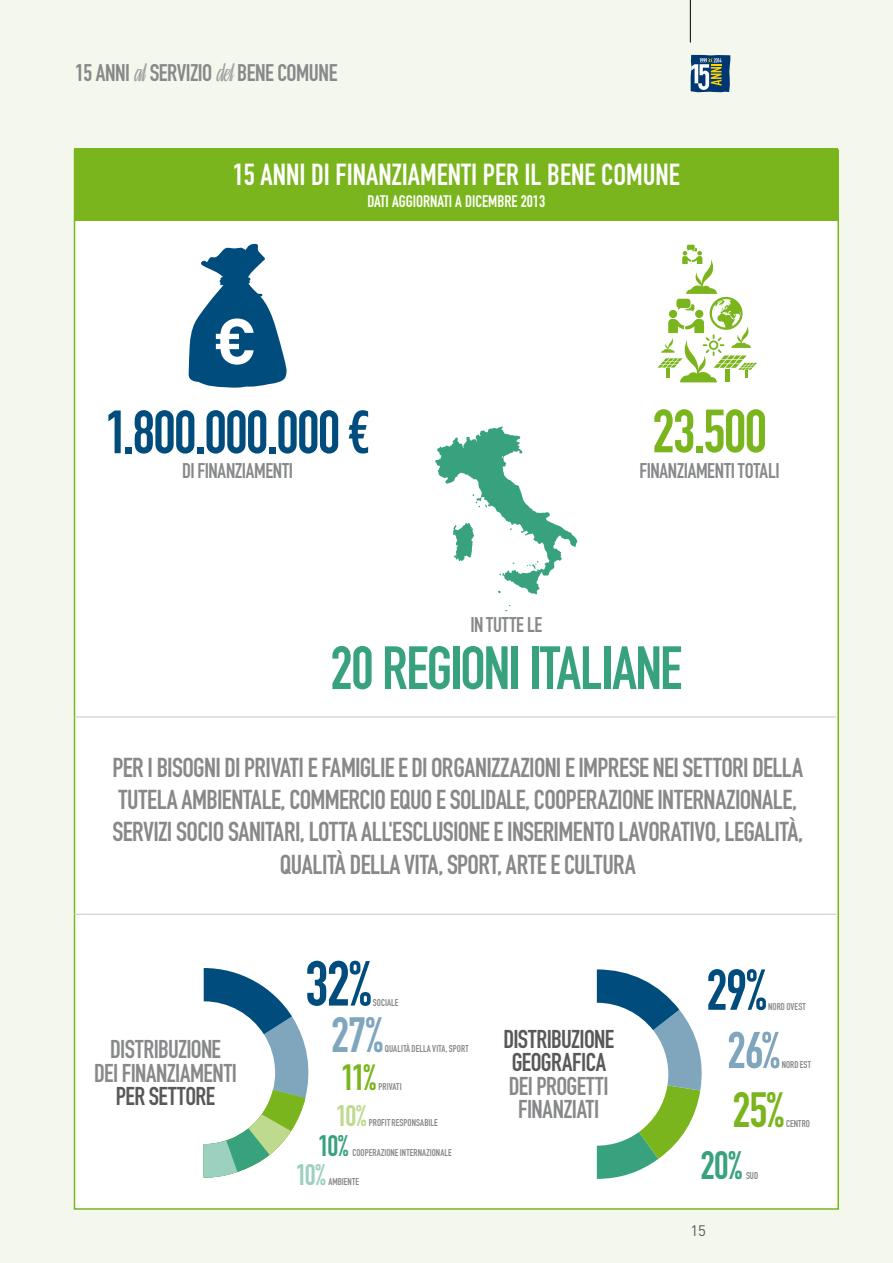
<style>
.page{position:relative;width:893px;height:1263px;background:#f4f8ec}
.page>*{position:absolute;margin:0;border:0;box-sizing:border-box;transform-origin:0 0}
.t1{font:62.55px "DIN Engschrift Std";color:#004d7d}
.t2{font:60px "DIN Engschrift Std";letter-spacing:-.025em;color:#38a27f}
.t3{font:60px "DIN Engschrift Std";letter-spacing:-.025em;color:#004d7d}
.t4{font:60px "DIN Engschrift Std";color:#7ab51d}
.t5{font:56.7px "DIN Engschrift Std";color:#004d7d}
.t6{font:50.85px "DIN Engschrift Std";color:#80a6be}
.t7{font:48.9px "DIN Engschrift Std";color:#80a6be}
.t8{font:48.9px "DIN Engschrift Std";color:#7ab51d}
.t9{font:39px "DIN Engschrift Std";color:#38a27f}
.t10{font:36px "DIN Engschrift Std";color:#7ab51d}
.t11{font:30px "DIN Engschrift Std";color:#fff}
.t12{font:29.25px "DIN Engschrift Std";color:#bdda8e}
.t13{font:29.25px "DIN Engschrift Std";color:#38a27f}
.t14{font:29.25px "DIN Engschrift Std";color:#9cd0bf}
.t15{font:27px/32.4px "DIN Engschrift Std";letter-spacing:-.02em;color:#87888a;text-align:center}
.t16{font:25.35px/23.4px "DIN Engschrift Std";letter-spacing:-.02em;color:#87888a;text-align:center}
.t17{font:25.35px/23.4px "DIN Engschrift Std";letter-spacing:-.02em;color:#58585a;text-align:center}
.t18{font:23.7px "DIN Engschrift Std";letter-spacing:-.02em;color:#87888a}
.t19{font:21px "DIN Engschrift Std";letter-spacing:-.01em;color:#87888a}
.t20{font:16.5px "DIN Engschrift Std";color:#fff}
.t21{font:15px "DIN Pro";color:#58585a}
.t22{font:9.75px "DIN Engschrift Std";letter-spacing:.005em;color:#87888a}
.s1{font-family:"Linotype Gneisenauette";font-weight:300;color:#a1a2a4}
</style>
<div class="page">
<hr style="left:690px;top:0;width:1px;height:43px;background:#000">
<svg style="left:691px;top:55px;width:39px;height:37px"></svg>
<div style="left:74px;top:150px;width:765px;height:1060px;background:#fff;border:2px solid #7ab51d"></div>
<div style="left:75px;top:149px;width:763px;height:72px;background:#7ab51d"></div>
<hr style="left:75px;top:716px;width:761px;height:1px;background:#c6c7c8">
<hr style="left:75px;top:914px;width:761px;height:1px;background:#c6c7c8">
<hr style="left:75px;top:1220px;width:761px;height:1px;background:#c6c7c8">
<svg style="left:189px;top:244px;width:98px;height:144px"></svg>
<svg style="left:435px;top:426px;width:142px;height:168px"></svg>
<svg style="left:657px;top:245px;width:100px;height:137px"></svg>
<svg style="left:204px;top:968px;width:105px;height:209px"></svg>
<svg style="left:597px;top:969px;width:105px;height:210px"></svg>
<p class="t18" style="left:75px;top:59px;width:264px">15 ANNI <span class="s1">al</span> SERVIZIO <span class="s1">del</span> BENE COMUNE</p>
<p class="t11" style="left:233px;top:156px;width:449px">15 ANNI DI FINANZIAMENTI PER IL BENE COMUNE</p>
<p class="t20" style="left:367px;top:191px;width:179px">DATI AGGIORNATI A DICEMBRE 2013</p>
<h2 class="t3" style="left:105px;top:397px;width:266px">1.800.000.000 €</h2>
<p class="t19" style="left:182px;top:459px;width:113px">DI FINANZIAMENTI</p>
<h2 class="t4" style="left:652px;top:396px;width:116px">23.500</h2>
<p class="t19" style="left:639px;top:458px;width:142px">FINANZIAMENTITOTALI</p>
<p class="t19" style="left:470px;top:612px;width:73px">IN TUTTE LE</p>
<h2 class="t2" style="left:330px;top:633px;width:353px">20 REGIONI ITALIANE</h2>
<p class="t15" style="left:112px;top:751px;width:692px">PER I BISOGNI DI PRIVATI E FAMIGLIE E DI ORGANIZZAZIONI E IMPRESE NEI SETTORI DELLA TUTELA AMBIENTALE, COMMERCIO EQUO E SOLIDALE, COOPERAZIONE INTERNAZIONALE, SERVIZI SOCIO SANITARI, LOTTA ALL'ESCLUSIONE E INSERIMENTO LAVORATIVO, LEGALITÀ, QUALITÀ DELLA VITA, SPORT, ARTE E CULTURA</p>
<p class="t16" style="left:94px;top:1038px;width:144px">DISTRIBUZIONE<br>DEI FINANZIAMENTI</p>
<p class="t17" style="left:116px;top:1084px;width:101px">PER SETTORE</p>
<h1 class="t1" style="left:305px;top:947px;width:68px">32%</h1>
<p class="t22" style="left:373px;top:996px;width:27px">SOCIALE</p>
<h3 class="t7" style="left:331px;top:1006px;width:53px">27%</h3>
<p class="t22" style="left:385px;top:1042px;width:85px">QUALITÀ DELLA VITA, SPORT</p>
<h3 class="t10" style="left:341px;top:1056px;width:37px">11%</h3>
<p class="t22" style="left:378px;top:1081px;width:25px">PRIVATI</p>
<p class="t12" style="left:336px;top:1099px;width:32px">10%</p>
<p class="t22" style="left:369px;top:1117px;width:70px">PROFIT RESPONSABILE</p>
<p class="t13" style="left:318px;top:1128px;width:32px">10%</p>
<p class="t22" style="left:352px;top:1146px;width:101px">COOPERAZIONEINTERNAZIONALE</p>
<p class="t14" style="left:296px;top:1157px;width:32px">10%</p>
<p class="t22" style="left:328px;top:1175px;width:32px">AMBIENTE</p>
<p class="t17" style="left:503px;top:1027px;width:112px">DISTRIBUZIONE<br>GEOGRAFICA</p>
<p class="t16" style="left:509px;top:1074px;width:101px">DEI PROGETTI<br>FINANZIATI</p>
<h3 class="t5" style="left:706px;top:957px;width:61px">29%</h3>
<p class="t22" style="left:768px;top:1001px;width:39px">NORD OVEST</p>
<h3 class="t6" style="left:727px;top:1020px;width:54px">26%</h3>
<p class="t22" style="left:782px;top:1059px;width:31px">NORD EST</p>
<h3 class="t8" style="left:732px;top:1081px;width:53px">25%</h3>
<p class="t22" style="left:786px;top:1118px;width:25px">CENTRO</p>
<h3 class="t9" style="left:701px;top:1142px;width:43px">20%</h3>
<p class="t22" style="left:746px;top:1169px;width:14px">SUD</p>
<p class="t21" style="left:690px;top:1220px;width:17px">15</p>
</div>
